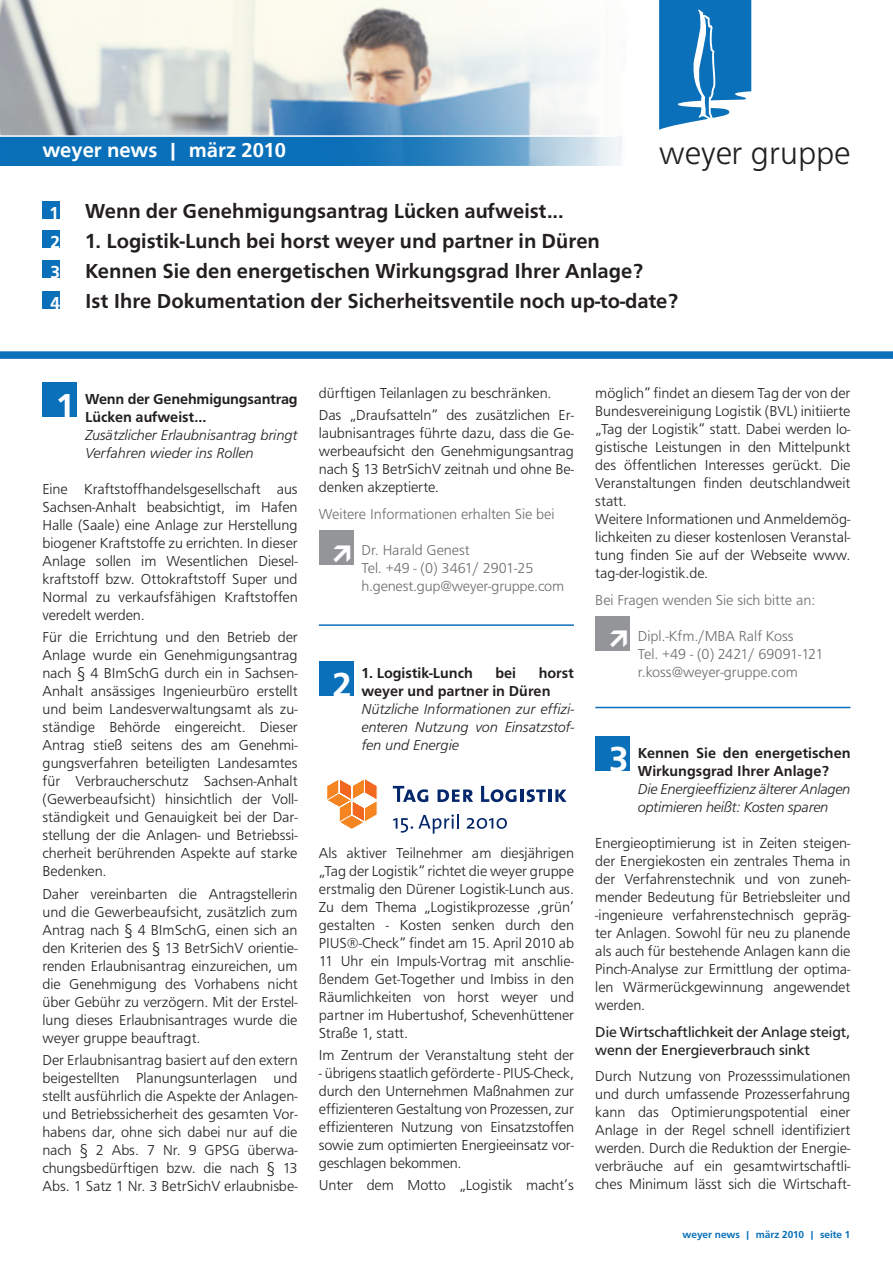
<style>
.page{position:relative;width:893px;height:1263px;background:#fff}
.page>*{position:absolute;margin:0;border:0;box-sizing:border-box;transform-origin:0 0}
.t1{font:500 36px "Front Page";color:#fff}
.t2{font:300 33.75px "Front Page";color:#231f20}
.t3{font:500 21px "Front Page";color:#231f20}
.t4{font:500 21px "Front Page";color:#231f20}
.t5{font:500 21px "Front Page";color:#fff}
.t6{font:500 18px "Front Page";color:#fff}
.t7{font:300 15px/18px "Front Page";letter-spacing:-.005em;color:#231f20;text-align:justify}
.t8{font:italic 300 15px/18px "Front Page";letter-spacing:-.01em;color:#231f20}
.t9{font:300 15px "Front Page";letter-spacing:-.005em;color:#6c6d70}
.t10{font:500 15px/18px "Front Page";color:#231f20}
.t11{font:15px/18px "Front Page";color:#231f20}
.t12{font:300 15px "Front Page";letter-spacing:-.03em;color:#6c6d70}
.t13{font:500 10.5px "Front Page";color:#0970b9}
</style>
<div class="page">
<img style="left:0;top:0;width:596px;height:135px">
<svg style="left:659px;top:0;width:92px;height:130px"></svg>
<svg style="left:0;top:136px;width:622px;height:30px;background:#3286c2"></svg>
<hr style="left:0;top:135px;width:617px;height:2px;background:#fff">
<div style="left:43px;top:201px;width:17px;height:17px;background:#0970b9"></div>
<div style="left:43px;top:230px;width:17px;height:18px;background:#0970b9"></div>
<div style="left:43px;top:261px;width:17px;height:17px;background:#0970b9"></div>
<div style="left:43px;top:291px;width:17px;height:17px;background:#0970b9"></div>
<div style="left:0;top:351px;width:893px;height:8px;background:#0970b9"></div>
<div style="left:43px;top:382px;width:34px;height:35px;background:#0970b9"></div>
<div style="left:319px;top:530px;width:35px;height:35px;background:#939598"></div>
<div style="left:319px;top:661px;width:34px;height:35px;background:#0970b9"></div>
<hr style="left:319px;top:624px;width:255px;height:2px;background:#0970b9">
<div style="left:595px;top:616px;width:35px;height:35px;background:#939598"></div>
<hr style="left:595px;top:707px;width:255px;height:1px;background:#0970b9">
<div style="left:595px;top:736px;width:35px;height:34px;background:#0970b9"></div>
<svg style="left:393px;top:786px;width:35px;height:16px"></svg>
<svg style="left:438px;top:789px;width:35px;height:13px"></svg>
<svg style="left:481px;top:786px;width:86px;height:16px"></svg>
<svg style="left:393px;top:814px;width:66px;height:20px"></svg>
<svg style="left:467px;top:818px;width:40px;height:11px"></svg>
<svg style="left:327px;top:779px;width:51px;height:51px"></svg>
<p class="t5" style="left:43px;top:138px;width:245px">weyer news | märz 2010</p>
<p class="t2" style="left:659px;top:134px;width:193px">weyer gruppe</p>
<p class="t3" style="left:85px;top:199px;width:480px">Wenn der Genehmigungsantrag Lücken aufweist...</p>
<p class="t4" style="left:85px;top:229px;width:516px">1. Logistik-Lunch bei horst weyer und partner in Düren</p>
<p class="t3" style="left:85px;top:259px;width:560px">Kennen Sie den energetischen Wirkungsgrad Ihrer Anlage?</p>
<p class="t3" style="left:85px;top:289px;width:595px">Ist Ihre Dokumentation der Sicherheitsventile noch up-to-date?</p>
<p class="t6" style="left:49px;top:202px;width:11px">1</p>
<p class="t6" style="left:50px;top:232px;width:11px">2</p>
<p class="t6" style="left:50px;top:262px;width:11px">3</p>
<p class="t6" style="left:50px;top:292px;width:11px">4</p>
<p class="t1" style="left:56px;top:385px;width:21px">1</p>
<p class="t7" style="left:319px;top:384px;width:234px">dürftigen Teilanlagen zu beschränken.</p>
<p class="t10" style="left:85px;top:390px;width:214px">Wenn der Genehmigungsantrag<br>Lücken aufweist...</p>
<p class="t8" style="left:85px;top:426px;width:214px">Zusätzlicher Erlaubnisantrag bringt<br>Verfahren wieder ins Rollen</p>
<p class="t7" style="left:43px;top:480px;width:257px">Eine Kraftstoffhandelsgesellschaft aus Sachsen-Anhalt beabsichtigt, im Hafen Halle (Saale) eine Anlage zur Herstellung biogener Kraftstoffe zu errichten. In dieser Anlage sollen im Wesentlichen Diesel&shy;kraftstoff bzw. Ottokraftstoff Super und Normal zu verkaufsfähigen Kraftstoffen veredelt werden.</p>
<p class="t7" style="left:43px;top:629px;width:257px">Für die Errichtung und den Betrieb der Anlage wurde ein Genehmigungsantrag nach § 4 BImSchG durch ein in Sachsen-Anhalt ansässiges Ingenieurbüro erstellt und beim Landesverwaltungsamt als zu&shy;ständige Behörde eingereicht. Dieser Antrag stieß seitens des am Genehmi&shy;gungsverfahren beteiligten Landesamtes für Verbraucherschutz Sachsen-Anhalt (Gewerbeaufsicht) hinsichtlich der Voll&shy;ständigkeit und Genauigkeit bei der Dar&shy;stellung der die Anlagen- und Betriebssi&shy;cherheit berührenden Aspekte auf starke Bedenken.</p>
<p class="t7" style="left:43px;top:885px;width:257px">Daher vereinbarten die Antragstellerin und die Gewerbeaufsicht, zusätzlich zum Antrag nach § 4 BImSchG, einen sich an den Kriterien des § 13 BetrSichV orientie&shy;renden Erlaubnisantrag einzureichen, um die Genehmigung des Vorhabens nicht über Gebühr zu verzögern. Mit der Erstel&shy;lung dieses Erlaubnisantrages wurde die weyer gruppe beauftragt.</p>
<p class="t7" style="left:43px;top:1051px;width:257px">Der Erlaubnisantrag basiert auf den extern beigestellten Planungsunterlagen und stellt ausführlich die Aspekte der Anlagen&shy;und Betriebssicherheit des gesamten Vor&shy;habens dar, ohne sich dabei nur auf die nach § 2 Abs. 7 Nr. 9 GPSG überwa&shy;chungsbedürftigen bzw. die nach § 13<br>Abs. 1 Satz 1 Nr. 3 BetrSichV erlaubnisbe-</p>
<p class="t7" style="left:319px;top:407px;width:257px">Das „Draufsatteln“ des zusätzlichen Er&shy;laubnisantrages führte dazu, dass die Ge&shy;werbeaufsicht den Genehmigungsantrag nach § 13 BetrSichV zeitnah und ohne Be&shy;denken akzeptierte.</p>
<p class="t9" style="left:319px;top:506px;width:237px">Weitere Informationen erhalten Sie bei</p>
<p class="t9" style="left:361px;top:542px;width:110px">Dr. Harald Genest</p>
<p class="t9" style="left:361px;top:560px;width:174px">Tel. +49 - (0) 3461/ 2901-25</p>
<p class="t9" style="left:361px;top:578px;width:204px">h.genest.gup@weyer-gruppe.com</p>
<p class="t10" style="left:361px;top:664px;width:214px;text-indent:177px">horst weyer und partner in Düren</p>
<p class="t8" style="left:361px;top:700px;width:214px;text-align:justify">Nützliche Informationen zur effizi&shy;enteren Nutzung von Einsatzstof&shy;fen und Energie</p>
<p class="t10" style="left:361px;top:664px;width:113px">1. Logistik-Lunch</p>
<p class="t10" style="left:495px;top:664px;width:22px">bei</p>
<p class="t1" style="left:333px;top:664px;width:21px">2</p>
<p class="t7" style="left:319px;top:844px;width:257px">Als aktiver Teilnehmer am diesjährigen „Tag der Logistik“ richtet die weyer gruppe erstmalig den Dürener Logistik-Lunch aus.<br>Zu dem Thema „Logistikprozesse ‚grün’ gestalten - Kosten senken durch den PIUS®-Check“ findet am 15. April 2010 ab 11 Uhr ein Impuls-Vortrag mit anschlie&shy;ßendem Get-Together und Imbiss in den Räumlichkeiten von horst weyer und partner im Hubertushof, Schevenhüttener Straße 1, statt.</p>
<p class="t7" style="left:319px;top:1046px;width:257px">Im Zentrum der Veranstaltung steht der</p>
<p class="t7" style="left:319px;top:1064px;width:257px">- übrigens staatlich geförderte - PIUS-Check, durch den Unternehmen Maßnahmen zur effizienteren Gestaltung von Prozessen, zur effizienteren Nutzung von Einsatzstoffen sowie zum optimierten Energieeinsatz vor&shy;geschlagen bekommen.</p>
<p class="t7" style="left:319px;top:1177px;width:257px">Unter dem Motto „Logistik macht’s</p>
<p class="t7" style="left:595px;top:384px;width:257px">möglich“ findet an diesem Tag der von der Bundesvereinigung Logistik (BVL) initiierte „Tag der Logistik“ statt. Dabei werden lo&shy;gistische Leistungen in den Mittelpunkt des öffentlichen Interesses gerückt. Die Veranstaltungen finden deutschlandweit statt.</p>
<p class="t7" style="left:595px;top:510px;width:257px">Weitere Informationen und Anmeldemög&shy;lichkeiten zu dieser kostenlosen Veranstal&shy;tung finden Sie auf der Webseite www. tag-der-logistik.de.</p>
<p class="t9" style="left:595px;top:591px;width:222px">Bei Fragen wenden Sie sich bitte an:</p>
<p class="t9" style="left:638px;top:627px;width:157px">Dipl.-Kfm./MBA Ralf Koss</p>
<p class="t12" style="left:638px;top:645px;width:187px">Tel. +49 - (0) 2421/ 69091-121</p>
<p class="t9" style="left:638px;top:663px;width:161px">r.koss@weyer-gruppe.com</p>
<p class="t1" style="left:609px;top:738px;width:21px">3</p>
<p class="t10" style="left:638px;top:744px;width:214px">Kennen Sie den energetischen<br>Wirkungsgrad Ihrer Anlage?</p>
<p class="t8" style="left:638px;top:781px;width:214px">Die Energieeffizienz älterer Anlagen optimieren heißt: Kosten sparen</p>
<p class="t7" style="left:595px;top:835px;width:257px">Energieoptimierung ist in Zeiten steigen&shy;der Energiekosten ein zentrales Thema in der Verfahrenstechnik und von zuneh&shy;mender Bedeutung für Betriebsleiter und -ingenieure verfahrenstechnisch gepräg&shy;ter Anlagen. Sowohl für neu zu planende als auch für bestehende Anlagen kann die Pinch-Analyse zur Ermittlung der optima&shy;len Wärmerückgewinnung angewendet werden.</p>
<p class="t11" style="left:595px;top:1023px;width:257px">Die Wirtschaftlichkeit der Anlage steigt, wenn der Energieverbrauch sinkt</p>
<p class="t7" style="left:595px;top:1068px;width:257px">Durch Nutzung von Prozesssimulationen und durch umfassende Prozesserfahrung kann das Optimierungspotential einer Anlage in der Regel schnell identifiziert werden. Durch die Reduktion der Energie&shy;verbräuche auf ein gesamtwirtschaftli&shy;ches Minimum lässt sich die Wirtschaft-</p>
<p class="t13" style="left:682px;top:1228px;width:169px">weyer news | märz 2010 | seite 1</p>
</div>
